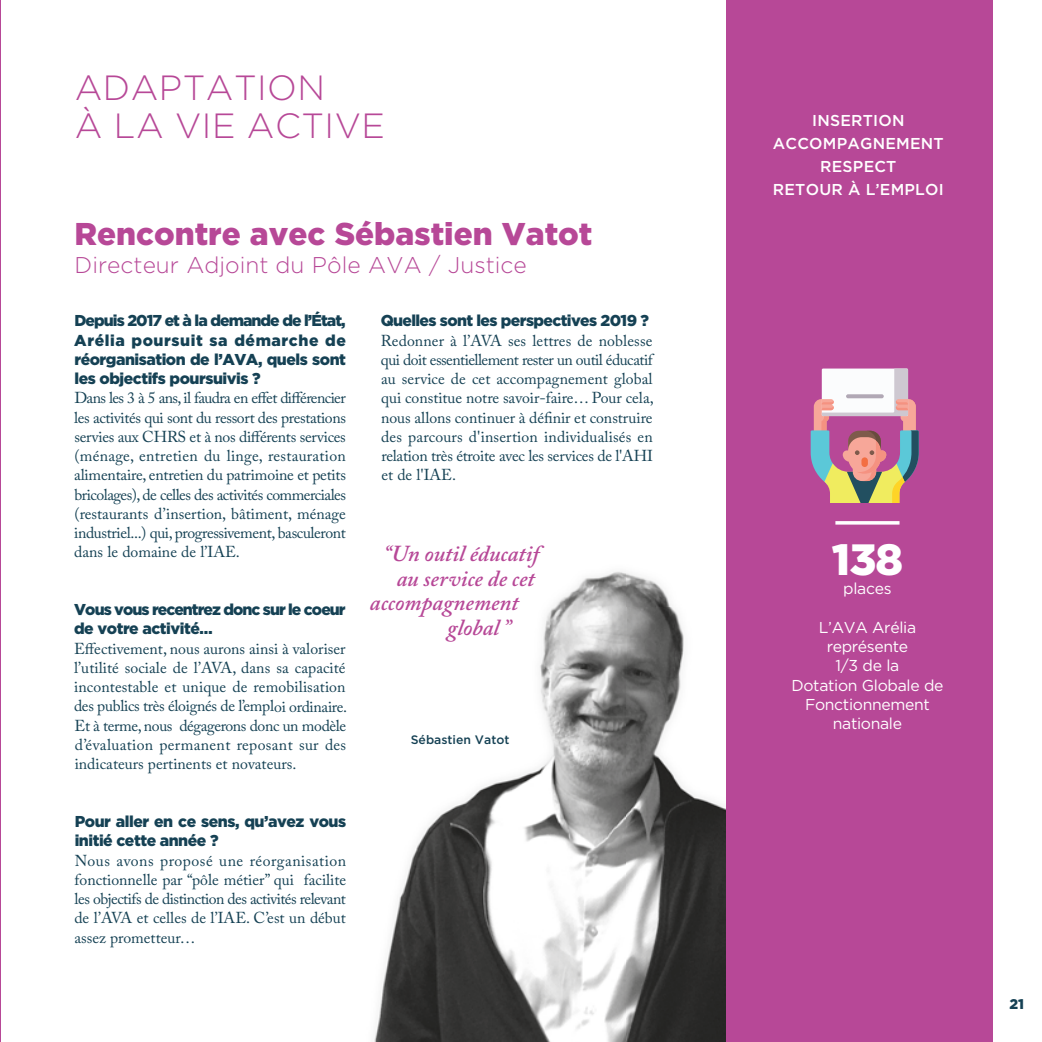
<style>
.page{position:relative;width:1042px;height:1042px;background:#fff}
.page>*{position:absolute;margin:0;border:0;box-sizing:border-box;transform-origin:0 0}
.t1{font:900 43.75px "Gotham";color:#fff}
.t2{font:300 35px/38.5px "Gotham";letter-spacing:.015em;color:#b74897}
.t3{font:900 31.5px "Gotham";color:#b74897}
.t4{font:italic 600 22.75px "Adobe Caslon Pro";color:#b74897}
.t5{font:300 22.75px "Gotham";color:#b74897}
.t6{font:15.75px/19.2px "Adobe Caslon Pro";color:#154154;text-align:justify}
.t7{font:900 15.75px/19.2px "Gotham";letter-spacing:-.03em;color:#154154;text-align:justify}
.t8{font:15.75px/19.2px "Gotham";letter-spacing:-.02em;color:#fff;text-align:center}
.t9{font:900 15.75px/19.2px "Gotham";letter-spacing:-.06em;color:#154154}
.t10{font:500 15.75px/22.8px "Gotham";letter-spacing:.015em;color:#fff;text-align:center}
.t11{font:900 14px "Gotham";color:#154154}
.t12{font:500 12.25px "Gotham";color:#154154}
</style>
<div class="page">
<img style="left:374px;top:571px;width:352px;height:471px">
<div style="left:726px;top:0;width:267px;height:1042px;background:#b74897"></div>
<hr style="left:0;top:0;width:1px;height:1042px;background:#b74897">
<hr style="left:835px;top:521px;width:64px;height:3px;background:#fff">
<svg style="left:810px;top:368px;width:108px;height:134px"></svg>
<h2 class="t2" style="left:75px;top:68px;width:312px">AdAPTATION<br>à LA VIE ACTIVE</h2>
<h3 class="t3" style="left:74px;top:216px;width:520px">Rencontre avec Sébastien Vatot</h3>
<h3 class="t5" style="left:75px;top:253px;width:454px">directeur Adjoint du Pôle AVA / Justice</h3>
<p class="t7" style="left:74px;top:311px;width:273px">Depuis 2017 et à la demande de l’état, Arélia poursuit sa démarche de réorganisation de l’AVA, quels sont les objectifs poursuivis ?</p>
<p class="t6" style="left:74px;top:390px;width:273px">Dans les 3 à 5 ans, il faudra en effet différencier les activités qui sont du ressort des prestations servies aux CHRS et à nos différents services (ménage, entretien du linge, restauration alimentaire, entretien du patrimoine et petits bricolages), de celles des activités commerciales (restaurants d’insertion, bâtiment, ménage industriel...) qui, progressivement, basculeront dans le domaine de l’IAE.</p>
<p class="t9" style="left:74px;top:599px;width:273px">Vous vous recentrez donc sur le coeur de votre activité…</p>
<p class="t6" style="left:74px;top:640px;width:275px">Effectivement, nous aurons ainsi à valoriser l’utilité sociale de l’AVA, dans sa capacité incontestable et unique de remobilisation des publics très éloignés de l’emploi ordinaire.<br>Et à terme, nous dégagerons donc un modèle d’évaluation permanent reposant sur des indicateurs pertinents et novateurs.</p>
<p class="t7" style="left:75px;top:811px;width:273px">Pour aller en ce sens, qu’avez vous initié cette année ?</p>
<p class="t6" style="left:74px;top:852px;width:273px">Nous avons proposé une réorganisation fonctionnelle par “pôle métier” qui facilite les objectifs de distinction des activités relevant de l’AVA et celles de l’IAE. C’est un début assez prometteur…</p>
<p class="t7" style="left:381px;top:311px;width:270px">Quelles sont les perspectives 2019 ?</p>
<p class="t6" style="left:381px;top:333px;width:274px">Redonner à l’AVA ses lettres de noblesse qui doit essentiellement rester un outil éducatif au service de cet accompagnement global qui constitue notre savoir-faire… Pour cela, nous allons continuer à définir et construire des parcours d'insertion individualisés en relation très étroite avec les services de l'AHI et de l'IAE.</p>
<h3 class="t4" style="left:383px;top:545px;width:157px">“Un outil éducatif</h3>
<h3 class="t4" style="left:397px;top:570px;width:140px">au service de cet</h3>
<h3 class="t4" style="left:370px;top:594px;width:150px">accompagnement</h3>
<h3 class="t4" style="left:447px;top:619px;width:65px">global ”</h3>
<p class="t12" style="left:411px;top:733px;width:100px">Sébastien Vatot</p>
<p class="t10" style="left:773px;top:109px;width:172px">INSERTION<br>ACCOMPAGNEMENT<br>RESPECT<br>RETOUR À L’EMPLOI</p>
<h1 class="t1" style="left:832px;top:534px;width:73px">138</h1>
<p class="t8" style="left:843px;top:579px;width:50px">places</p>
<p class="t8" style="left:791px;top:617px;width:154px">l’ava arélia représente<br>1/3 de la<br>Dotation Globale de<br>Fonctionnement nationale</p>
<p class="t11" style="left:1009px;top:995px;width:16px">21</p>
</div>
